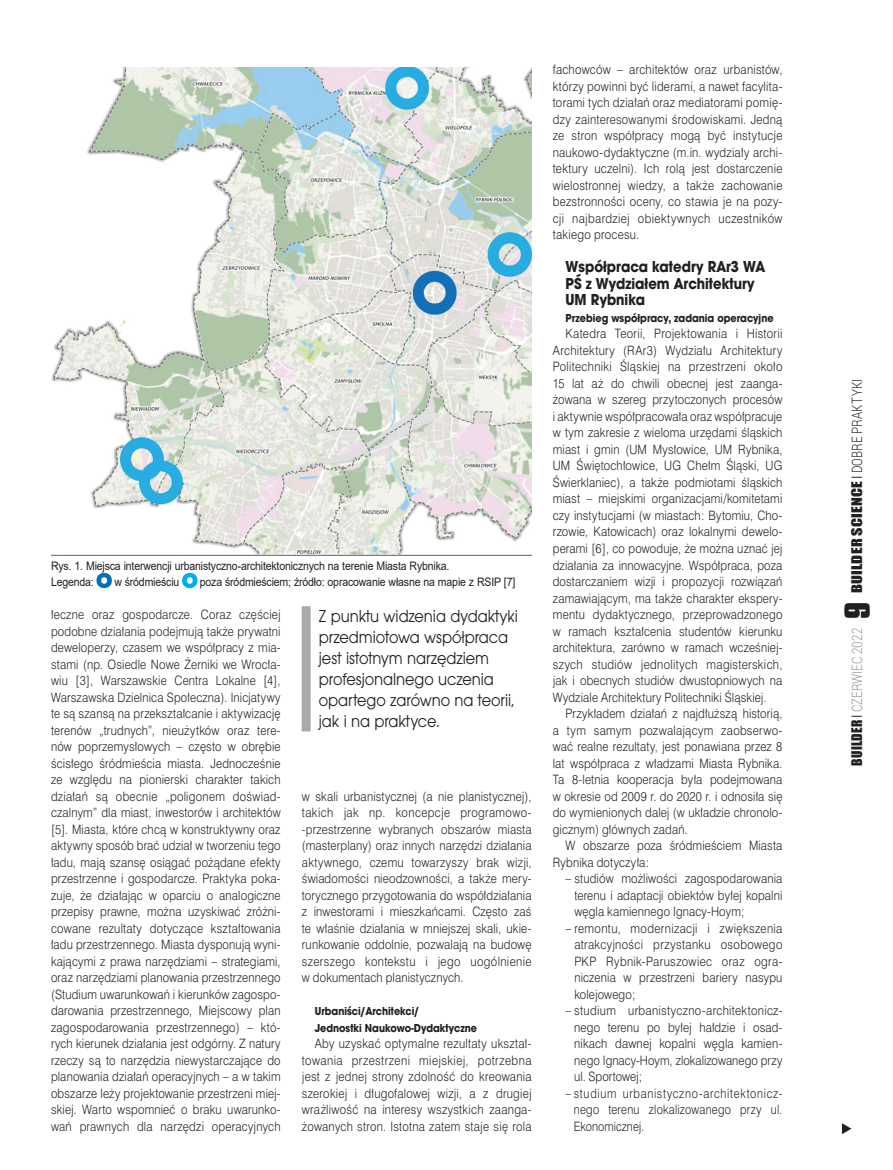
<style>
.page{position:relative;width:893px;height:1170px;background:#fff}
.page>*{position:absolute;margin:0;border:0;box-sizing:border-box;transform-origin:0 0}
.wrzutka_pasek{font:18px/21px "Avant Gar Got Itc TEE";letter-spacing:-.005em;color:#231f20;scale:.9 1}
.srodtytul{font:700 16.5px/16.5px "Avant Gar Got Itc TEE";color:#231f20;scale:.9 1}
.t1{font:300 14.25px "Roboto";color:#939598;scale:.8 1}
.t2{font:13.5px "Impact";letter-spacing:.01em;color:#231f20;scale:1.2 1}
.tekst_swiss{font:12px/16.5px "Swis 721 Lt PL";letter-spacing:.015em;color:#231f20;text-align:justify;scale:.89 1}
.srodtytul-2{font:700 12px/16.5px "Avant Gar Got Itc TEE";color:#231f20;scale:.9 1}
.tekst_swiss-2{font:12px/16.5px "Swis 721 Lt PL";letter-spacing:.015em;color:#231f20;text-align:justify;scale:.86 1}
.Fot_podpis{font:11.7px "Arial";letter-spacing:-.015em;color:#231f20;scale:.9 1}
.s1{font-family:"Swis 721 Lt PL"}
.s2{font-family:"Roboto";font-weight:300;font-size:14.25px}
.s3{font-size:16.5px;color:#0072bc}
.s4{font-size:16.5px;color:#00aeef}
.s5{font-family:"Impact";font-weight:400;font-size:13.5px;color:#231f20}
.s6{font-family:"Swis 721 Lt PL";font-weight:400;font-size:13.5px;color:#231f20}
.s7{font-family:"Compacta PL";font-weight:700;font-size:30px;color:#231f20}
</style>
<div class="page">
<svg style="left:842px;top:1123px;width:9px;height:11px"></svg>
<img style="left:51px;top:67px;width:480px;height:488px">
<div style="left:302px;top:606px;width:9px;height:125px;background:#a8a9ad"></div>
<p class="tekst_swiss" style="left:553px;top:61px;width:259px">fachowców – architektów oraz urbanistów, którzy powinni być liderami, a nawet facylita&shy;torami tych działań oraz mediatorami pomię&shy;dzy zainteresowanymi środowiskami. Jedną ze stron współpracy mogą być instytucje naukowo-dydaktyczne (m.in. wydziały archi&shy;tektury uczelni). Ich rolą jest dostarczenie wielostronnej wiedzy, a także zachowanie bezstronności oceny, co stawia je na pozy&shy;cji najbardziej obiektywnych uczestników takiego procesu.</p>
<p class="srodtytul" style="left:566px;top:258px;width:223px">Współpraca katedry RAr3 WA<br>PŚ z Wydziałem Architektury<br>UM Rybnika</p>
<p class="srodtytul-2" style="left:566px;top:309px;width:233px">Przebieg współpracy, zadania operacyjne</p>
<p class="tekst_swiss" style="left:553px;top:325px;width:259px;text-indent:13px">Katedra Teorii, Projektowania i Historii Architektury (RAr3) Wydziału Architektury Politechniki Śląskiej na przestrzeni około 15 lat aż do chwili obecnej jest zaanga&shy;żowana w szereg przytoczonych procesów i aktywnie współpracowała oraz współpracuje w tym zakresie z wieloma urzędami śląskich miast i gmin (UM Mysłowice, UM Rybnika, UM Świętochłowice, UG Chełm Śląski, UG Świerklaniec), a także podmiotami śląskich miast – miejskimi organizacjami/komitetami czy instytucjami (w miastach: Bytomiu, Cho&shy;rzowie, Katowicach) oraz lokalnymi dewelo&shy;perami [6], co powoduje, że można uznać jej działania za innowacyjne. Współpraca, poza dostarczaniem wizji i propozycji rozwiązań zamawiającym, ma także charakter ekspery&shy;mentu dydaktycznego, przeprowadzonego w ramach kształcenia studentów kierunku architektura, zarówno w ramach wcześniej&shy;szych studiów jednolitych magisterskich, jak i obecnych studiów dwustopniowych na Wydziale Architektury Politechniki Śląskiej.</p>
<p class="tekst_swiss" style="left:553px;top:705px;width:259px;text-indent:13px">Przykładem działań z najdłuższą historią, a tym samym pozwalającym zaobserwo&shy;wać realne rezultaty, jest ponawiana przez 8 lat współpraca z władzami Miasta Rybnika.<br>Ta 8-letnia kooperacja była podejmowana w okresie od 2009 r. do 2020 r. i odnosiła się do wymienionych dalej (w układzie chronolo&shy;gicznym) głównych zadań.</p>
<p class="tekst_swiss" style="left:553px;top:837px;width:259px;text-indent:13px">W obszarze poza śródmieściem Miasta<br>Rybnika dotyczyła:</p>
<p class="tekst_swiss" style="left:574px;top:870px;width:235px;text-indent:-9px">– studiów możliwości zagospodarowania terenu i adaptacji obiektów byłej kopalni węgla kamiennego Ignacy-Hoym;</p>
<p class="tekst_swiss" style="left:574px;top:919px;width:235px;text-indent:-9px">– remontu, modernizacji i zwiększenia atrakcyjności przystanku osobowego PKP Rybnik-Paruszowiec oraz ogra&shy;niczenia w przestrzeni bariery nasypu kolejowego;</p>
<p class="tekst_swiss" style="left:574px;top:1002px;width:235px;text-indent:-9px">– studium urbanistyczno-architektonicz&shy;nego terenu po byłej hałdzie i osad&shy;nikach dawnej kopalni węgla kamien&shy;nego Ignacy-Hoym, zlokalizowanego przy ul. Sportowej;</p>
<p class="tekst_swiss-2" style="left:574px;top:1084px;width:244px;text-indent:-8px">– studium urbanistyczno-architektonicz&shy;nego terenu zlokalizowanego przy ul.<br>Ekonomicznej.</p>
<p class="t2" style="left:846px;top:593px;width:180px;rotate:-90deg">BUILDER SCIENCE <span class="s1">I</span> <span class="s2">DOBRE PRAKTYKI</span></p>
<p class="Fot_podpis" style="left:51px;top:557px;width:444px">Rys. 1. Miejsca interwencji urbanistyczno-architektonicznych na terenie Miasta Rybnika.</p>
<p class="Fot_podpis" style="left:51px;top:574px;width:517px">Legenda: <span class="s3">O</span> w śródmieściu <span class="s4">O</span> poza śródmieściem; źródło: opracowanie własne na mapie z RSIP [7]</p>
<p class="tekst_swiss" style="left:51px;top:606px;width:260px">łeczne oraz gospodarcze. Coraz częściej podobne działania podejmują także prywatni deweloperzy, czasem we współpracy z mia&shy;stami (np. Osiedle Nowe Żerniki we Wrocła&shy;wiu [3], Warszawskie Centra Lokalne [4], Warszawska Dzielnica Społeczna). Inicjatywy te są szansą na przekształcanie i aktywizację terenów „trudnych”, nieużytków oraz tere&shy;nów poprzemysłowych – często w obrębie ścisłego śródmieścia miasta. Jednocześnie ze względu na pionierski charakter takich działań są obecnie „poligonem doświad&shy;czalnym” dla miast, inwestorów i architektów [5]. Miasta, które chcą w konstruktywny oraz aktywny sposób brać udział w tworzeniu tego ładu, mają szansę osiągać pożądane efekty przestrzenne i gospodarcze. Praktyka poka&shy;zuje, że działając w oparciu o analogiczne przepisy prawne, można uzyskiwać zróżni&shy;cowane rezultaty dotyczące kształtowania ładu przestrzennego. Miasta dysponują wyni&shy;kającymi z prawa narzędziami – strategiami, oraz narzędziami planowania przestrzennego (Studium uwarunkowań i kierunków zagospo&shy;darowania przestrzennego, Miejscowy plan zagospodarowania przestrzennego) – któ&shy;rych kierunek działania jest odgórny. Z natury rzeczy są to narzędzia niewystarczające do planowania działań operacyjnych – a w takim obszarze leży projektowanie przestrzeni miej&shy;skiej. Warto wspomnieć o braku uwarunko&shy;wań prawnych dla narzędzi operacyjnych</p>
<p class="t1" style="left:847px;top:765px;width:206px;rotate:-90deg"><span class="s5">BUILDER</span> <span class="s6">I</span> CZERWIEC 2022 <span class="s7">9</span></p>
<p class="wrzutka_pasek" style="left:319px;top:605px;width:223px">Z punktu widzenia dydaktyki przedmiotowa współpraca jest istotnym narzędziem profesjonalnego uczenia opartego zarówno na teorii, jak i na praktyce.</p>
<p class="tekst_swiss" style="left:302px;top:787px;width:259px">w skali urbanistycznej (a nie planistycznej), takich jak np. koncepcje programowo--przestrzenne wybranych obszarów miasta (masterplany) oraz innych narzędzi działania aktywnego, czemu towarzyszy brak wizji, świadomości nieodzowności, a także mery&shy;torycznego przygotowania do współdziałania z inwestorami i mieszkańcami. Często zaś te właśnie działania w mniejszej skali, ukie&shy;runkowanie oddolnie, pozwalają na budowę szerszego kontekstu i jego uogólnienie w dokumentach planistycznych.</p>
<p class="srodtytul-2" style="left:315px;top:1002px;width:182px">Urbaniści/Architekci/<br>Jednostki Naukowo-Dydaktyczne</p>
<p class="tekst_swiss" style="left:302px;top:1035px;width:259px;text-indent:13px">Aby uzyskać optymalne rezultaty ukształ&shy;towania przestrzeni miejskiej, potrzebna jest z jednej strony zdolność do kreowania szerokiej i długofalowej wizji, a z drugiej wrażliwość na interesy wszystkich zaanga&shy;żowanych stron. Istotna zatem staje się rola</p>
</div>
